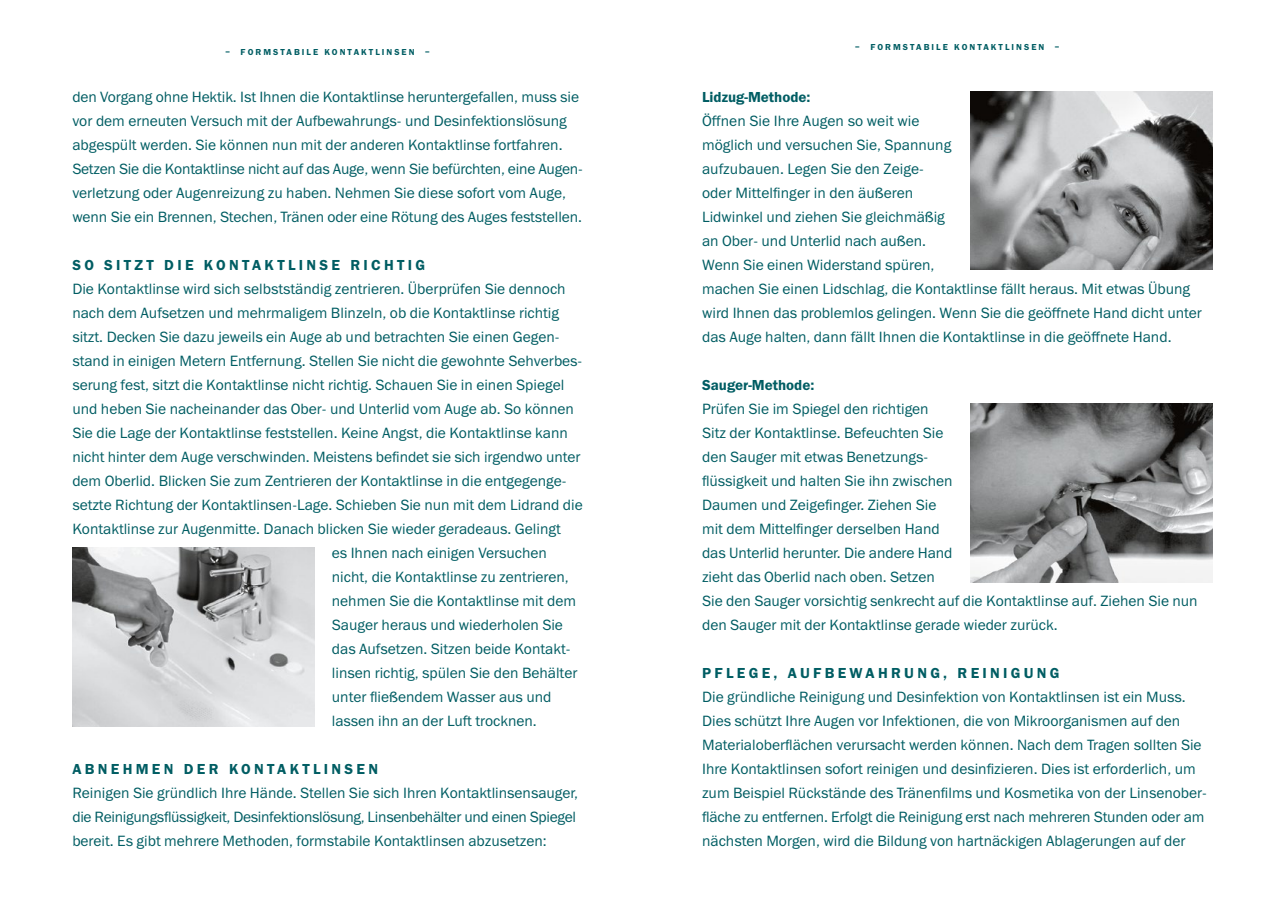
<style>
.page{position:relative;width:1285px;height:919px;background:#fff}
.page>*{position:absolute;margin:0;border:0;box-sizing:border-box;transform-origin:0 0}
.t1{font:15px/24px "Franklin Gothic Book ITC";color:#005d63}
.t2{font:600 15px "Franklin Gothic EF";letter-spacing:.22em;color:#005d63}
.t3{font:600 15px "Franklin Gothic EF";color:#005d63}
.t4{font:600 9px "Franklin Gothic EF";letter-spacing:.225em;color:#005d63}
</style>
<div class="page">
<img style="left:72px;top:547px;width:243px;height:179px">
<img style="left:970px;top:91px;width:242px;height:179px">
<img style="left:970px;top:403px;width:242px;height:179px">
<p class="t4" style="left:225px;top:46px;width:205px">– FORMSTABILE KONTAKTLINSEN –</p>
<p class="t1" style="left:72px;top:84px;width:511px">den Vorgang ohne Hektik. Ist Ihnen die Kontaktlinse heruntergefallen, muss sie vor dem erneuten Versuch mit der Aufbewahrungs- und Desinfektionslösung abgespült werden. Sie können nun mit der anderen Kontaktlinse fortfahren.<br>Setzen Sie die Kontaktlinse nicht auf das Auge, wenn Sie befürchten, eine Augen&shy;verletzung oder Augenreizung zu haben. Nehmen Sie diese sofort vom Auge, wenn Sie ein Brennen, Stechen, Tränen oder eine Rötung des Auges feststellen.</p>
<p class="t2" style="left:72px;top:256px;width:354px">SO SITZT DIE KONTAKTLINSE RICHTIG</p>
<p class="t1" style="left:72px;top:276px;width:495px">Die Kontaktlinse wird sich selbstständig zentrieren. Überprüfen Sie dennoch</p>
<p class="t1" style="left:72px;top:300px;width:488px">nach dem Aufsetzen und mehrmaligem Blinzeln, ob die Kontaktlinse richtig</p>
<p class="t1" style="left:72px;top:324px;width:488px">sitzt. Decken Sie dazu jeweils ein Auge ab und betrachten Sie einen Gegen-</p>
<p class="t1" style="left:72px;top:348px;width:511px">stand in einigen Metern Entfernung. Stellen Sie nicht die gewohnte Sehverbes-</p>
<p class="t1" style="left:72px;top:372px;width:493px">serung fest, sitzt die Kontaktlinse nicht richtig. Schauen Sie in einen Spiegel</p>
<p class="t1" style="left:72px;top:396px;width:503px">und heben Sie nacheinander das Ober- und Unterlid vom Auge ab. So können</p>
<p class="t1" style="left:72px;top:420px;width:497px">Sie die Lage der Kontaktlinse feststellen. Keine Angst, die Kontaktlinse kann</p>
<p class="t1" style="left:72px;top:444px;width:509px">nicht hinter dem Auge verschwinden. Meistens befindet sie sich irgendwo unter</p>
<p class="t1" style="left:72px;top:468px;width:495px">dem Oberlid. Blicken Sie zum Zentrieren der Kontaktlinse in die entgegenge-</p>
<p class="t1" style="left:72px;top:492px;width:512px">setzte Richtung der Kontaktlinsen-Lage. Schieben Sie nun mit dem Lidrand die</p>
<p class="t1" style="left:72px;top:516px;width:490px">Kontaktlinse zur Augenmitte. Danach blicken Sie wieder geradeaus. Gelingt</p>
<p class="t1" style="left:332px;top:540px;width:217px">es Ihnen nach einigen Versuchen</p>
<p class="t1" style="left:332px;top:564px;width:238px">nicht, die Kontaktlinse zu zentrieren,</p>
<p class="t1" style="left:332px;top:588px;width:246px">nehmen Sie die Kontaktlinse mit dem</p>
<p class="t1" style="left:332px;top:612px;width:232px">Sauger heraus und wiederholen Sie</p>
<p class="t1" style="left:332px;top:636px;width:240px">das Aufsetzen. Sitzen beide Kontakt-</p>
<p class="t1" style="left:332px;top:660px;width:247px">linsen richtig, spülen Sie den Behälter</p>
<p class="t1" style="left:332px;top:684px;width:221px">unter fließendem Wasser aus und</p>
<p class="t1" style="left:332px;top:708px;width:206px">lassen ihn an der Luft trocknen.</p>
<p class="t2" style="left:72px;top:760px;width:307px">ABNEHMEN DER KONTAKTLINSEN</p>
<p class="t1" style="left:72px;top:780px;width:507px">Reinigen Sie gründlich Ihre Hände. Stellen Sie sich Ihren Kontaktlinsensauger, die Reinigungsflüssigkeit, Desinfektionslösung, Linsenbehälter und einen Spiegel bereit. Es gibt mehrere Methoden, formstabile Kontaktlinsen abzusetzen:</p>
<p class="t4" style="left:855px;top:42px;width:205px">– FORMSTABILE KONTAKTLINSEN –</p>
<p class="t3" style="left:702px;top:88px;width:110px">Lidzug-Methode:</p>
<p class="t1" style="left:702px;top:108px;width:501px">Öffnen Sie Ihre Augen so weit wie<br>möglich und versuchen Sie, Spannung<br>aufzubauen. Legen Sie den Zeige-<br>oder Mittelfinger in den äußeren<br>Lidwinkel und ziehen Sie gleichmäßig<br>an Ober- und Unterlid nach außen.<br>Wenn Sie einen Widerstand spüren,<br>machen Sie einen Lidschlag, die Kontaktlinse fällt heraus. Mit etwas Übung wird Ihnen das problemlos gelingen. Wenn Sie die geöffnete Hand dicht unter das Auge halten, dann fällt Ihnen die Kontaktlinse in die geöffnete Hand.</p>
<p class="t3" style="left:702px;top:376px;width:114px">Sauger-Methode:</p>
<p class="t1" style="left:702px;top:396px;width:497px">Prüfen Sie im Spiegel den richtigen<br>Sitz der Kontaktlinse. Befeuchten Sie<br>den Sauger mit etwas Benetzungs-<br>flüssigkeit und halten Sie ihn zwischen<br>Daumen und Zeigefinger. Ziehen Sie<br>mit dem Mittelfinger derselben Hand<br>das Unterlid herunter. Die andere Hand<br>zieht das Oberlid nach oben. Setzen<br>Sie den Sauger vorsichtig senkrecht auf die Kontaktlinse auf. Ziehen Sie nun den Sauger mit der Kontaktlinse gerade wieder zurück.</p>
<p class="t2" style="left:702px;top:664px;width:359px">PFLEGE, AUFBEWAHRUNG, REINIGUNG</p>
<p class="t1" style="left:702px;top:684px;width:506px">Die gründliche Reinigung und Desinfektion von Kontaktlinsen ist ein Muss.<br>Dies schützt Ihre Augen vor Infektionen, die von Mikroorganismen auf den Materialoberflächen verursacht werden können. Nach dem Tragen sollten Sie Ihre Kontaktlinsen sofort reinigen und desinfizieren. Dies ist erforderlich, um zum Beispiel Rückstände des Tränenfilms und Kosmetika von der Linsenober&shy;fläche zu entfernen. Erfolgt die Reinigung erst nach mehreren Stunden oder am nächsten Morgen, wird die Bildung von hartnäckigen Ablagerungen auf der</p>
</div>
